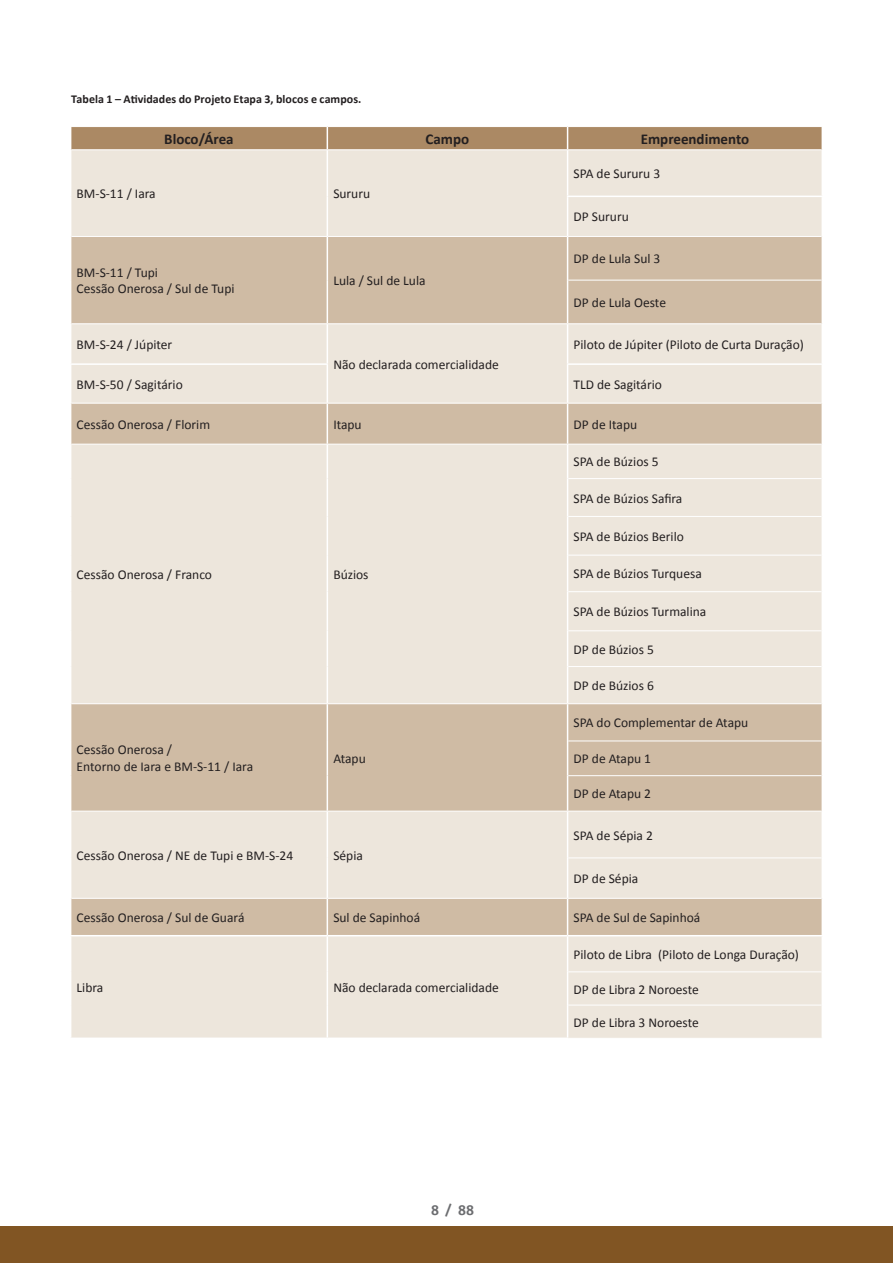
<style>
.page{position:relative;width:893px;height:1263px;background:#fff}
.page>*{position:absolute;margin:0;border:0;box-sizing:border-box;transform-origin:0 0}
.t1{font:700 15px "Calibri";color:#231f20}
.t2{font:600 15px "Signika";color:#6c6d70}
.t3{font:13.5px/16.2px "Calibri";color:#231f20}
.t4{font:700 12px "Calibri";letter-spacing:.005em;color:#231f20}
</style>
<div class="page">
<div style="left:0;top:1227px;width:893px;height:36px;background:#815523"></div>
<div style="left:71px;top:150px;width:751px;height:888px;background:#ede6dc"></div>
<svg style="left:71px;top:237px;width:751px;height:698px;background:#e1d5c6"></svg>
<hr style="left:70px;top:1037px;width:257px;height:2px;background:#fff">
<hr style="left:327px;top:1037px;width:241px;height:2px;background:#fff">
<div style="left:71px;top:127px;width:751px;height:22px;background:#ab8964"></div>
<hr style="left:327px;top:150px;width:1px;height:46px;background:#fff">
<hr style="left:327px;top:196px;width:1px;height:40px;background:#fff">
<hr style="left:567px;top:150px;width:1px;height:46px;background:#fff">
<hr style="left:567px;top:197px;width:1px;height:39px;background:#fff">
<hr style="left:567px;top:196px;width:256px;height:1px;background:#fff">
<hr style="left:71px;top:236px;width:256px;height:1px;background:#fff">
<hr style="left:327px;top:237px;width:1px;height:43px;background:#fff">
<hr style="left:327px;top:280px;width:1px;height:43px;background:#fff">
<hr style="left:327px;top:236px;width:241px;height:1px;background:#fff">
<hr style="left:567px;top:237px;width:1px;height:43px;background:#fff">
<hr style="left:568px;top:236px;width:254px;height:1px;background:#fff">
<hr style="left:567px;top:280px;width:1px;height:43px;background:#fff">
<hr style="left:568px;top:280px;width:254px;height:1px;background:#fff">
<hr style="left:71px;top:323px;width:256px;height:1px;background:#fff">
<hr style="left:327px;top:324px;width:1px;height:39px;background:#fff">
<hr style="left:327px;top:323px;width:241px;height:1px;background:#fff">
<hr style="left:567px;top:324px;width:1px;height:39px;background:#fff">
<hr style="left:568px;top:323px;width:254px;height:1px;background:#fff">
<hr style="left:327px;top:365px;width:1px;height:38px;background:#fff">
<hr style="left:70px;top:363px;width:258px;height:2px;background:#fff">
<hr style="left:567px;top:365px;width:1px;height:38px;background:#fff">
<hr style="left:567px;top:363px;width:256px;height:2px;background:#fff">
<hr style="left:71px;top:403px;width:256px;height:1px;background:#fff">
<hr style="left:327px;top:404px;width:1px;height:40px;background:#fff">
<hr style="left:327px;top:403px;width:241px;height:1px;background:#fff">
<hr style="left:567px;top:404px;width:1px;height:40px;background:#fff">
<hr style="left:568px;top:403px;width:254px;height:1px;background:#fff">
<hr style="left:71px;top:444px;width:256px;height:1px;background:#fff">
<hr style="left:327px;top:445px;width:1px;height:34px;background:#fff">
<hr style="left:327px;top:479px;width:1px;height:37px;background:#fff">
<hr style="left:327px;top:516px;width:1px;height:39px;background:#fff">
<hr style="left:327px;top:555px;width:1px;height:37px;background:#fff">
<hr style="left:327px;top:592px;width:1px;height:39px;background:#fff">
<hr style="left:327px;top:631px;width:1px;height:35px;background:#fff">
<hr style="left:327px;top:666px;width:1px;height:37px;background:#fff">
<hr style="left:327px;top:444px;width:241px;height:1px;background:#fff">
<hr style="left:567px;top:445px;width:1px;height:34px;background:#fff">
<hr style="left:568px;top:444px;width:254px;height:1px;background:#fff">
<hr style="left:567px;top:479px;width:1px;height:37px;background:#fff">
<hr style="left:568px;top:478px;width:254px;height:1px;background:#fff">
<hr style="left:567px;top:516px;width:1px;height:39px;background:#fff">
<hr style="left:568px;top:516px;width:254px;height:1px;background:#fff">
<hr style="left:567px;top:555px;width:1px;height:37px;background:#fff">
<hr style="left:568px;top:555px;width:254px;height:1px;background:#fff">
<hr style="left:567px;top:592px;width:1px;height:39px;background:#fff">
<hr style="left:568px;top:591px;width:254px;height:1px;background:#fff">
<hr style="left:567px;top:631px;width:1px;height:35px;background:#fff">
<hr style="left:568px;top:630px;width:254px;height:1px;background:#fff">
<hr style="left:567px;top:666px;width:1px;height:37px;background:#fff">
<hr style="left:568px;top:666px;width:254px;height:1px;background:#fff">
<hr style="left:71px;top:703px;width:256px;height:1px;background:#fff">
<hr style="left:327px;top:704px;width:1px;height:37px;background:#fff">
<hr style="left:327px;top:741px;width:1px;height:35px;background:#fff">
<hr style="left:327px;top:776px;width:1px;height:35px;background:#fff">
<hr style="left:327px;top:703px;width:241px;height:1px;background:#fff">
<hr style="left:567px;top:704px;width:1px;height:37px;background:#fff">
<hr style="left:568px;top:703px;width:254px;height:1px;background:#fff">
<hr style="left:567px;top:741px;width:1px;height:35px;background:#fff">
<hr style="left:568px;top:740px;width:254px;height:1px;background:#fff">
<hr style="left:567px;top:776px;width:1px;height:35px;background:#fff">
<hr style="left:568px;top:775px;width:254px;height:1px;background:#fff">
<hr style="left:71px;top:811px;width:256px;height:1px;background:#fff">
<hr style="left:327px;top:811px;width:1px;height:47px;background:#fff">
<hr style="left:327px;top:858px;width:1px;height:40px;background:#fff">
<hr style="left:327px;top:811px;width:241px;height:1px;background:#fff">
<hr style="left:567px;top:811px;width:1px;height:47px;background:#fff">
<hr style="left:568px;top:811px;width:254px;height:1px;background:#fff">
<hr style="left:567px;top:858px;width:1px;height:40px;background:#fff">
<hr style="left:568px;top:857px;width:254px;height:1px;background:#fff">
<hr style="left:71px;top:898px;width:256px;height:1px;background:#fff">
<hr style="left:327px;top:899px;width:1px;height:36px;background:#fff">
<hr style="left:327px;top:898px;width:241px;height:1px;background:#fff">
<hr style="left:567px;top:899px;width:1px;height:36px;background:#fff">
<hr style="left:568px;top:898px;width:254px;height:1px;background:#fff">
<hr style="left:70px;top:935px;width:257px;height:1px;background:#fff">
<hr style="left:327px;top:936px;width:1px;height:36px;background:#fff">
<hr style="left:327px;top:972px;width:1px;height:33px;background:#fff">
<hr style="left:327px;top:1005px;width:1px;height:32px;background:#fff">
<hr style="left:327px;top:935px;width:241px;height:1px;background:#fff">
<hr style="left:567px;top:936px;width:1px;height:36px;background:#fff">
<hr style="left:568px;top:935px;width:255px;height:1px;background:#fff">
<hr style="left:567px;top:972px;width:1px;height:33px;background:#fff">
<hr style="left:568px;top:971px;width:254px;height:1px;background:#fff">
<hr style="left:567px;top:1005px;width:1px;height:32px;background:#fff">
<hr style="left:568px;top:1005px;width:254px;height:1px;background:#fff">
<p class="t4" style="left:71px;top:91px;width:292px">Tabela 1 – Atividades do Projeto Etapa 3, blocos e campos.</p>
<p class="t1" style="left:164px;top:129px;width:71px">Bloco/Área</p>
<p class="t1" style="left:426px;top:129px;width:45px">Campo</p>
<p class="t1" style="left:641px;top:129px;width:110px">Empreendimento</p>
<p class="t3" style="left:77px;top:186px;width:81px">BM-S-11 / Iara</p>
<p class="t3" style="left:333px;top:186px;width:38px">Sururu</p>
<p class="t3" style="left:77px;top:265px;width:159px">BM-S-11 / Tupi<br>Cessão Onerosa / Sul de Tupi</p>
<p class="t3" style="left:333px;top:273px;width:94px">Lula / Sul de Lula</p>
<p class="t3" style="left:77px;top:336px;width:97px">BM-S-24 / Júpiter</p>
<p class="t3" style="left:333px;top:356px;width:167px">Não declarada comercialidade</p>
<p class="t3" style="left:574px;top:166px;width:88px">SPA de Sururu 3</p>
<p class="t3" style="left:574px;top:209px;width:57px">DP Sururu</p>
<p class="t3" style="left:574px;top:251px;width:88px">DP de Lula Sul 3</p>
<p class="t3" style="left:574px;top:294px;width:94px">DP de Lula Oeste</p>
<p class="t3" style="left:574px;top:336px;width:232px">Piloto de Júpiter (Piloto de Curta Duração)</p>
<p class="t3" style="left:77px;top:376px;width:108px">BM-S-50 / Sagitário</p>
<p class="t3" style="left:574px;top:376px;width:90px">TLD de Sagitário</p>
<p class="t3" style="left:77px;top:416px;width:135px">Cessão Onerosa / Florim</p>
<p class="t3" style="left:333px;top:416px;width:30px">Itapu</p>
<p class="t3" style="left:574px;top:416px;width:65px">DP de Itapu</p>
<p class="t3" style="left:77px;top:566px;width:137px">Cessão Onerosa / Franco</p>
<p class="t3" style="left:333px;top:566px;width:37px">Búzios</p>
<p class="t3" style="left:77px;top:742px;width:178px">Cessão Onerosa /<br>Entorno de Iara e BM-S-11 / Iara</p>
<p class="t3" style="left:333px;top:750px;width:34px">Atapu</p>
<p class="t3" style="left:77px;top:847px;width:218px">Cessão Onerosa / NE de Tupi e BM-S-24</p>
<p class="t3" style="left:333px;top:847px;width:31px">Sépia</p>
<p class="t3" style="left:574px;top:454px;width:87px">SPA de Búzios 5</p>
<p class="t3" style="left:574px;top:490px;width:110px">SPA de Búzios Safira</p>
<p class="t3" style="left:574px;top:528px;width:112px">SPA de Búzios Berilo</p>
<p class="t3" style="left:574px;top:566px;width:130px">SPA de Búzios Turquesa</p>
<p class="t3" style="left:574px;top:604px;width:134px">SPA de Búzios Turmalina</p>
<p class="t3" style="left:574px;top:641px;width:82px">DP de Búzios 5</p>
<p class="t3" style="left:574px;top:678px;width:82px">DP de Búzios 6</p>
<p class="t3" style="left:574px;top:715px;width:176px">SPA do Complementar de Atapu</p>
<p class="t3" style="left:574px;top:751px;width:79px">DP de Atapu 1</p>
<p class="t3" style="left:574px;top:786px;width:79px">DP de Atapu 2</p>
<p class="t3" style="left:574px;top:827px;width:81px">SPA de Sépia 2</p>
<p class="t3" style="left:574px;top:871px;width:66px">DP de Sépia</p>
<p class="t3" style="left:77px;top:909px;width:169px">Cessão Onerosa / Sul de Guará</p>
<p class="t3" style="left:333px;top:909px;width:88px">Sul de Sapinhoá</p>
<p class="t3" style="left:574px;top:909px;width:128px">SPA de Sul de Sapinhoá</p>
<p class="t3" style="left:77px;top:979px;width:28px">Libra</p>
<p class="t3" style="left:333px;top:979px;width:167px">Não declarada comercialidade</p>
<p class="t2" style="left:431px;top:1201px;width:45px">8/88</p>
<p class="t3" style="left:574px;top:946px;width:227px">Piloto de Libra (Piloto de Longa Duração)</p>
<p class="t3" style="left:574px;top:981px;width:127px">DP de Libra 2 Noroeste</p>
<p class="t3" style="left:574px;top:1014px;width:127px">DP de Libra 3 Noroeste</p>
</div>
